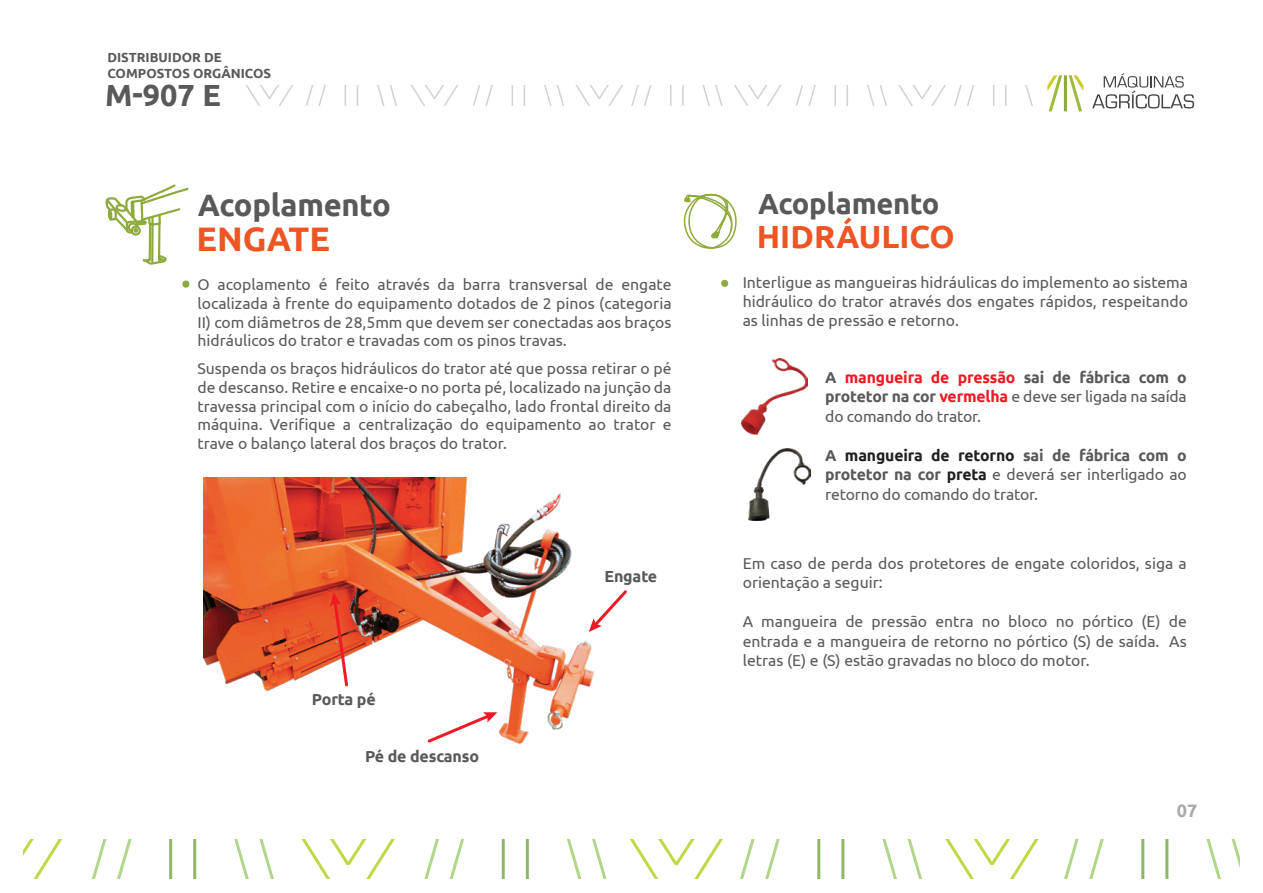
<style>
.page{position:relative;width:1263px;height:893px;background:#fff}
.page>*{position:absolute;margin:0;border:0;box-sizing:border-box;transform-origin:0 0}
.t1{font:700 34.05px "Ubuntu";color:#ed5624}
.t2{font:700 31.95px "Ubuntu";color:#ed5624}
.t3{font:700 30.9px "Ubuntu";letter-spacing:-.01em;color:#57595b}
.t4{font:700 30.6px "Ubuntu";color:#57595b}
.t5{font:700 29.1px "Ubuntu";letter-spacing:-.01em;color:#57595b}
.t6{font:700 18px "Ubuntu";color:#a7a9ac}
.t7{font:700 16.05px "Ubuntu";letter-spacing:-.01em;color:#57595b}
.t8{font:15.75px/18.8px "Ubuntu";color:#57595b;text-align:justify}
.t9{font:700 13.2px/15.8px "Ubuntu";color:#57595b}
.s1{font-weight:700}
.s2{font-weight:700;color:#ec1b24}
.s3{font-weight:700;color:#231f20}
</style>
<div class="page">
<svg style="left:24px;top:839px;width:39px;height:40px"></svg>
<svg style="left:92px;top:839px;width:40px;height:40px"></svg>
<svg style="left:234px;top:839px;width:40px;height:40px"></svg>
<hr style="left:169px;top:839px;width:3px;height:40px;background:#8fb865">
<hr style="left:193px;top:839px;width:3px;height:40px;background:#8fb865">
<svg style="left:301px;top:839px;width:94px;height:40px"></svg>
<svg style="left:424px;top:839px;width:40px;height:40px"></svg>
<svg style="left:567px;top:839px;width:40px;height:40px"></svg>
<hr style="left:502px;top:839px;width:3px;height:40px;background:#8fb865">
<hr style="left:526px;top:839px;width:3px;height:40px;background:#8fb865">
<svg style="left:629px;top:839px;width:94px;height:40px"></svg>
<svg style="left:740px;top:839px;width:40px;height:40px"></svg>
<svg style="left:882px;top:839px;width:40px;height:40px"></svg>
<hr style="left:817px;top:839px;width:3px;height:40px;background:#8fb865">
<hr style="left:841px;top:839px;width:3px;height:40px;background:#8fb865">
<svg style="left:945px;top:839px;width:94px;height:40px"></svg>
<svg style="left:1064px;top:839px;width:40px;height:40px"></svg>
<svg style="left:1206px;top:839px;width:33px;height:40px"></svg>
<hr style="left:1141px;top:839px;width:3px;height:40px;background:#8fb865">
<hr style="left:1165px;top:839px;width:3px;height:40px;background:#8fb865">
<hr style="left:1064px;top:75px;width:3px;height:36px;background:#8faa3c">
<svg style="left:1047px;top:75px;width:15px;height:36px"></svg>
<svg style="left:1069px;top:75px;width:14px;height:36px"></svg>
<svg style="left:1092px;top:73px;width:102px;height:35px"></svg>
<svg style="left:306px;top:85px;width:20px;height:21px"></svg>
<svg style="left:377px;top:85px;width:20px;height:21px"></svg>
<svg style="left:345px;top:85px;width:1px;height:21px"></svg>
<svg style="left:357px;top:85px;width:1px;height:21px"></svg>
<svg style="left:411px;top:85px;width:47px;height:21px"></svg>
<svg style="left:473px;top:85px;width:20px;height:21px"></svg>
<svg style="left:544px;top:85px;width:20px;height:21px"></svg>
<svg style="left:512px;top:85px;width:1px;height:21px"></svg>
<svg style="left:524px;top:85px;width:1px;height:21px"></svg>
<svg style="left:575px;top:85px;width:77px;height:21px"></svg>
<svg style="left:702px;top:85px;width:21px;height:21px"></svg>
<svg style="left:670px;top:85px;width:1px;height:21px"></svg>
<hr style="left:682px;top:85px;width:2px;height:21px;background:#d1d2d4">
<svg style="left:734px;top:85px;width:48px;height:21px"></svg>
<svg style="left:795px;top:85px;width:21px;height:21px"></svg>
<svg style="left:867px;top:85px;width:20px;height:21px"></svg>
<hr style="left:834px;top:85px;width:2px;height:21px;background:#d1d2d4">
<hr style="left:846px;top:85px;width:2px;height:21px;background:#d1d2d4">
<svg style="left:898px;top:85px;width:76px;height:21px"></svg>
<svg style="left:1025px;top:85px;width:8px;height:21px"></svg>
<svg style="left:993px;top:85px;width:1px;height:21px"></svg>
<svg style="left:1005px;top:85px;width:1px;height:21px"></svg>
<svg style="left:246px;top:85px;width:47px;height:21px"></svg>
<div style="left:721px;top:280px;width:7px;height:7px;background:#8faa3c;border-radius:50%"></div>
<svg style="left:683px;top:193px;width:54px;height:56px"></svg>
<svg style="left:105px;top:184px;width:85px;height:104px"></svg>
<div style="left:131px;top:226px;width:10px;height:10px;border:2px solid #8faa3c;border-radius:50%"></div>
<img style="left:204px;top:477px;width:390px;height:267px">
<img style="left:748px;top:449px;width:63px;height:72px">
<img style="left:742px;top:358px;width:65px;height:76px">
<svg style="left:589px;top:587px;width:38px;height:45px"></svg>
<svg style="left:425px;top:712px;width:72px;height:32px"></svg>
<svg style="left:330px;top:592px;width:20px;height:96px"></svg>
<p class="t9" style="left:107px;top:50px;width:165px">DISTRIBUIDOR DE<br>COMPOSTOS ORGÂNICOS</p>
<h3 class="t4" style="left:105px;top:76px;width:117px">M-907 E</h3>
<h3 class="t3" style="left:198px;top:186px;width:194px">Acoplamento</h3>
<h1 class="t1" style="left:197px;top:218px;width:135px">ENGATE</h1>
<p class="t8" style="left:197px;top:275px;width:476px">O acoplamento é feito através da barra transversal de engate localizada à frente do equipamento dotados de 2 pinos (categoria II) com diâmetros de 28,5mm que devem ser conectadas aos braços hidráulicos do trator e travadas com os pinos travas.</p>
<p class="t8" style="left:197px;top:359px;width:475px">Suspenda os braços hidráulicos do trator até que possa retirar o pé de descanso. Retire e encaixe-o no porta pé, localizado na junção da travessa principal com o início do cabeçalho, lado frontal direito da máquina. Verifique a centralização do equipamento ao trator e trave o balanço lateral dos braços do trator.</p>
<p class="t7" style="left:312px;top:690px;width:65px">Porta pé</p>
<p class="t7" style="left:365px;top:746px;width:116px">Pé de descanso</p>
<p class="t7" style="left:604px;top:566px;width:54px">Engate</p>
<h3 class="t5" style="left:758px;top:186px;width:183px">Acoplamento</h3>
<h2 class="t2" style="left:757px;top:217px;width:199px">HIDRÁULICO</h2>
<p class="t8" style="left:743px;top:273px;width:447px">Interligue as mangueiras hidráulicas do implemento ao sistema hidráulico do trator através dos engates rápidos, respeitando as linhas de pressão e retorno.</p>
<p class="t8" style="left:825px;top:367px;width:363px;line-height:19.5px"><span class="s1">A</span> <span class="s2">mangueira de pressão</span> <span class="s1">sai de fábrica com o protetor na cor</span> <span class="s2">vermelha</span> e deve ser ligada na saída do comando do trator.</p>
<p class="t8" style="left:825px;top:445px;width:363px;line-height:19.5px"><span class="s1">A</span> <span class="s3">mangueira de retorno</span> <span class="s1">sai de fábrica com o protetor na cor</span> <span class="s3">preta</span> e deverá ser interligado ao retorno do comando do trator.</p>
<p class="t8" style="left:743px;top:553px;width:446px;line-height:19.5px">Em caso de perda dos protetores de engate coloridos, siga a orientação a seguir:</p>
<p class="t8" style="left:743px;top:612px;width:446px;line-height:19.5px">A mangueira de pressão entra no bloco no pórtico (E) de entrada e a mangueira de retorno no pórtico (S) de saída. As letras (E) e (S) estão gravadas no bloco do motor.</p>
<p class="t6" style="left:1177px;top:800px;width:22px">07</p>
</div>
